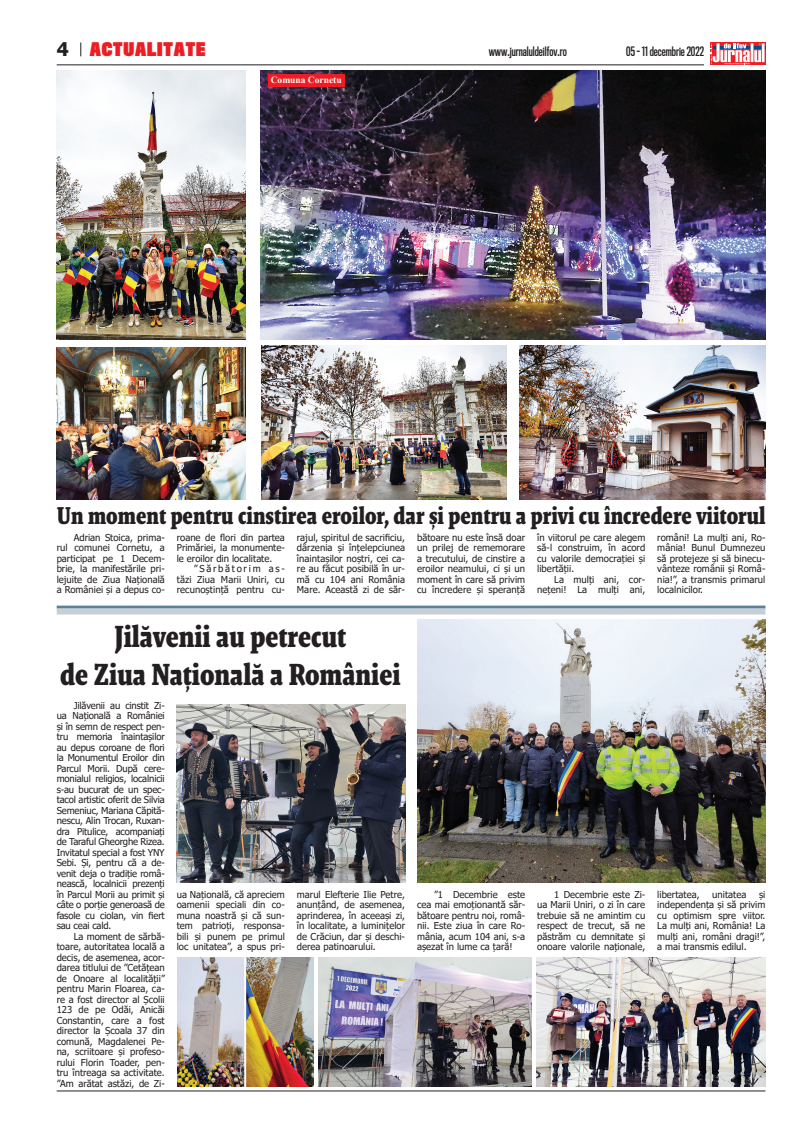
<style>
.page{position:relative;width:808px;height:1134px;background:#fff}
.page>*{position:absolute;margin:0;border:0;box-sizing:border-box;transform-origin:0 0}
.t1{font:700 31px/38px "Malaga Narrow OT";color:#231f20;text-align:center}
.t2{font:700 24.7px "Malaga Narrow OT";color:#231f20}
.t3{font:700 18.8px "Tahoma";color:#231f20}
.t4{font:900 17.3px "Titling Gothic FB Comp";letter-spacing:.05em;color:#ee1d23}
.t5{font:600 12px "Titling Gothic FB Comp";color:#231f20}
.t6{font:9.5px/10.5px "Tahoma";color:#231f20;text-align:justify}
.t7{font:700 9.5px "Times New Roman";color:#fff}
</style>
<div class="page">
<svg style="left:710px;top:43px;width:55px;height:22px"></svg>
<hr style="left:57px;top:64px;width:647px;height:1px;background:#231f20">
<hr style="left:57px;top:1090px;width:708px;height:1px;background:#231f20">
<svg style="left:80px;top:43px;width:1px;height:13px"></svg>
<img style="left:261px;top:71px;width:504px;height:268px">
<hr style="left:57px;top:606px;width:708px;height:3px;background:#5a819a">
<div style="left:57px;top:608px;width:708px;height:6px;background:#c6ced8"></div>
<img style="left:57px;top:71px;width:189px;height:268px">
<img style="left:57px;top:348px;width:189px;height:151px">
<img style="left:261px;top:346px;width:246px;height:153px">
<img style="left:520px;top:346px;width:245px;height:153px">
<img style="left:417px;top:620px;width:348px;height:262px">
<img style="left:177px;top:958px;width:137px;height:128px">
<img style="left:536px;top:958px;width:229px;height:128px">
<img style="left:176px;top:704px;width:229px;height:178px">
<img style="left:319px;top:958px;width:212px;height:128px">
<div style="left:268px;top:74px;width:76px;height:12px;background:#ee1d23"></div>
<h3 class="t4" style="left:90px;top:38px;width:117px">ACTUALITATE</h3>
<h3 class="t3" style="left:57px;top:36px;width:14px">4</h3>
<p class="t5" style="left:489px;top:45px;width:80px">www.jurnaluldeilfov.ro</p>
<p class="t5" style="left:626px;top:45px;width:79px">05 - 11 decembrie 2022</p>
<p class="t7" style="left:271px;top:73px;width:72px">Comuna Cornetu</p>
<h2 class="t2" style="left:57px;top:501px;width:710px">Un moment pentru cinstirea eroilor, dar și pentru a privi cu încredere viitorul</h2>
<p class="t6" style="left:57px;top:533px;width:110px;text-indent:17px">Adrian Stoica, prima&shy;rul comunei Cornetu, a participat pe 1 Decem&shy;brie, la manifestările pri&shy;lejuite de Ziua Națională a României și a depus co-</p>
<p class="t6" style="left:177px;top:533px;width:110px">roane de flori din partea Primăriei, la monumente&shy;le eroilor din localitate.</p>
<p class="t6" style="left:177px;top:564px;width:110px;text-indent:17px">”Sărbătorim as&shy;tăzi Ziua Marii Uniri, cu recunoștință pentru cu-</p>
<p class="t6" style="left:297px;top:533px;width:110px">rajul, spiritul de sacrificiu, dârzenia și înțelepciunea înaintașilor noștri, cei ca&shy;re au făcut posibilă în ur&shy;mă cu 104 ani România Mare. Această zi de săr-</p>
<p class="t6" style="left:417px;top:533px;width:110px">bătoare nu este însă doar un prilej de rememorare a trecutului, de cinstire a eroilor neamului, ci și un moment în care să privim cu încredere și speranță</p>
<p class="t6" style="left:537px;top:533px;width:110px">în viitorul pe care alegem să-l construim, în acord cu valorile democrației și libertății.</p>
<p class="t6" style="left:537px;top:575px;width:110px;text-align:right">La mulți ani, cor&shy;nețeni! La mulți ani,</p>
<h1 class="t1" style="left:60px;top:617px;width:342px">Jilăvenii au petrecut<br>de Ziua Națională a României</h1>
<p class="t6" style="left:657px;top:533px;width:110px">români! La mulți ani, Ro&shy;mânia! Bunul Dumnezeu să protejeze și să binecu&shy;vânteze românii și Româ&shy;nia!”, a transmis primarul localnicilor.</p>
<p class="t6" style="left:57px;top:701px;width:110px;text-indent:17px">Jilăvenii au cinstit Zi&shy;ua Națională a României și în semn de respect pen&shy;tru memoria înaintașilor au depus coroane de flori la Monumentul Eroilor din Parcul Morii. După cere&shy;monialul religios, localnicii s-au bucurat de un spec&shy;tacol artistic oferit de Silvia Semeniuc, Mariana Căpită&shy;nescu, Alin Trocan, Ruxan&shy;dra Pitulice, acompaniați de Taraful Gheorghe Rizea.<br>Invitatul special a fost YNY Sebi. Și, pentru că a de&shy;venit deja o tradiție româ&shy;nească, localnicii prezenți în Parcul Morii au primit și câte o porție generoasă de fasole cu ciolan, vin fiert sau ceai cald.</p>
<p class="t6" style="left:57px;top:932px;width:110px;text-indent:17px">La moment de sărbă&shy;toare, autoritatea locală a decis, de asemenea, acor&shy;darea titlului de ”Cetățean de Onoare al localității” pentru Marin Floarea, ca&shy;re a fost director al Școlii 123 de pe Odăi, Anicăi Constantin, care a fost director la Școala 37 din comună, Magdalenei Pe&shy;na, scriitoare și profeso&shy;rului Florin Toader, pen&shy;tru întreaga sa activitate. ”Am arătat astăzi, de Zi-</p>
<p class="t6" style="left:177px;top:890px;width:110px">ua Națională, că apreciem oamenii speciali din co&shy;muna noastră și că sun&shy;tem patrioți, responsa&shy;bili și punem pe primul loc unitatea”, a spus pri-</p>
<p class="t6" style="left:297px;top:890px;width:110px">marul Elefterie Ilie Petre, anunțând, de asemenea, aprinderea, în aceeași zi, în localitate, a luminițelor de Crăciun, dar și deschi&shy;derea patinoarului.</p>
<p class="t6" style="left:417px;top:890px;width:110px;text-indent:17px">”1 Decembrie este cea mai emoționantă săr&shy;bătoare pentru noi, româ&shy;nii. Este ziua în care Ro&shy;mânia, acum 104 ani, s-a așezat în lume ca țară!</p>
<p class="t6" style="left:537px;top:890px;width:110px;text-indent:17px">1 Decembrie este Zi&shy;ua Marii Uniri, o zi în care trebuie să ne amintim cu respect de trecut, să ne păstrăm cu demnitate și onoare valorile naționale,</p>
<p class="t6" style="left:657px;top:890px;width:44px">libertatea,</p>
<p class="t6" style="left:712px;top:890px;width:36px">unitatea</p>
<p class="t6" style="left:657px;top:890px;width:110px;text-indent:102px">și independența și să privim cu optimism spre viitor.<br>La mulți ani, România! La mulți ani, români dragi!”, a mai transmis edilul.</p>
</div>
